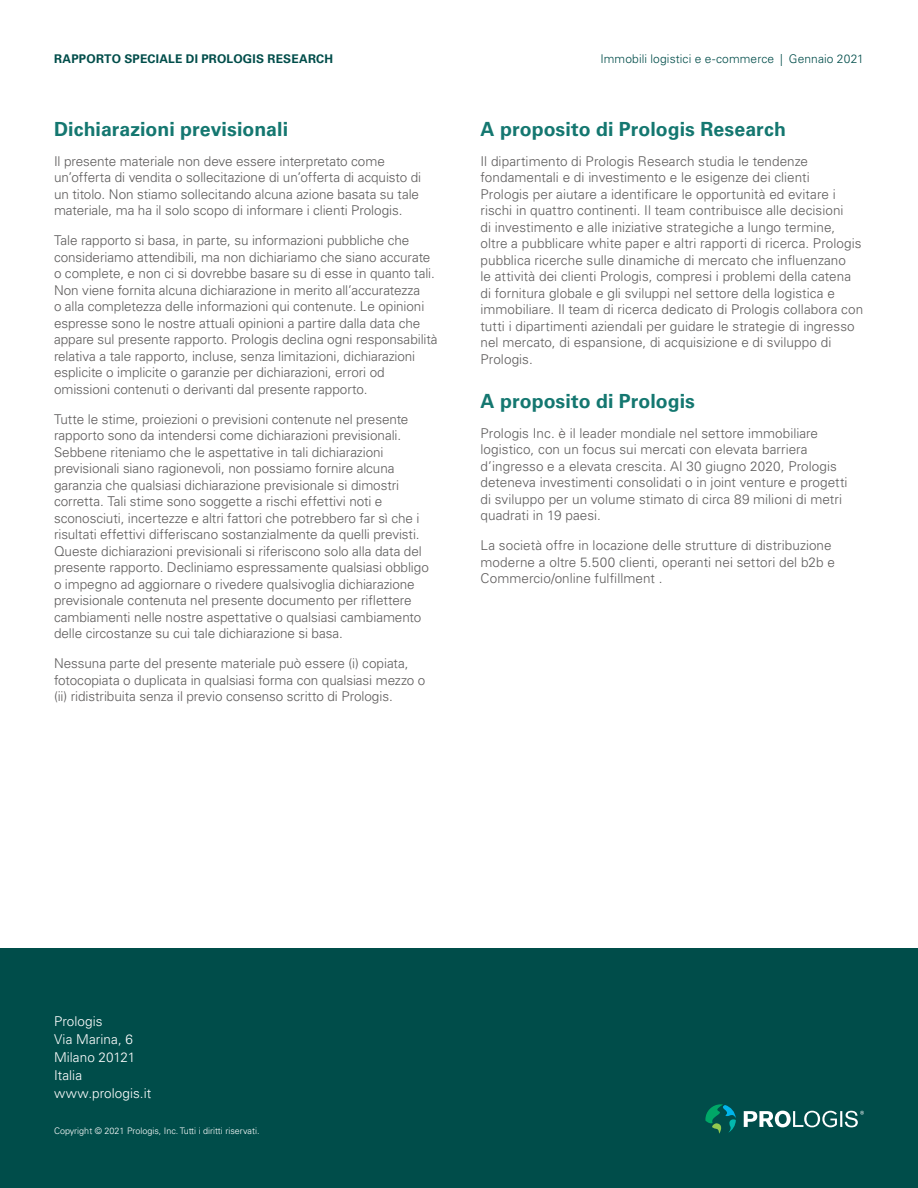
<style>
.page{position:relative;width:918px;height:1188px;background:#fff}
.page>*{position:absolute;margin:0;border:0;box-sizing:border-box;transform-origin:0 0}
.t1{font:700 19.5px "Univers LT Std";letter-spacing:.005em;color:#147770}
.t2{font:300 13.5px/16.5px "Univers LT Std";letter-spacing:-.005em;color:#5e5c5c}
.t3{font:300 13.5px/18px "Univers LT Std";letter-spacing:.005em;color:#fff}
.t4{font:300 12px "Univers LT Std";letter-spacing:.01em;color:#004d4a}
.t5{font:700 12px "Univers LT Std";letter-spacing:.02em;color:#004d4a}
.t6{font:300 9px "Univers LT Std";color:#fff}
</style>
<div class="page">
<div style="left:0;top:948px;width:918px;height:240px;background:#004d4a"></div>
<svg style="left:705px;top:1104px;width:31px;height:30px"></svg>
<svg style="left:744px;top:1111px;width:120px;height:16px"></svg>
<p class="t5" style="left:54px;top:51px;width:281px">RAPPORTO SPECIALE DI PROLOGIS RESEARCH</p>
<p class="t4" style="left:600px;top:51px;width:265px">Immobili logistici e e-commerce | Gennaio 2021</p>
<h1 class="t1" style="left:54px;top:117px;width:236px">Dichiarazioni previsionali</h1>
<p class="t2" style="left:54px;top:153px;width:369px">Il presente materiale non deve essere interpretato come un’offerta di vendita o sollecitazione di un’offerta di acquisto di un titolo. Non stiamo sollecitando alcuna azione basata su tale materiale, ma ha il solo scopo di informare i clienti Prologis.</p>
<p class="t2" style="left:54px;top:232px;width:385px">Tale rapporto si basa, in parte, su informazioni pubbliche che consideriamo attendibili, ma non dichiariamo che siano accurate o complete, e non ci si dovrebbe basare su di esse in quanto tali.<br>Non viene fornita alcuna dichiarazione in merito all’accuratezza<br>o alla completezza delle informazioni qui contenute. Le opinioni espresse sono le nostre attuali opinioni a partire dalla data che appare sul presente rapporto. Prologis declina ogni responsabilità relativa a tale rapporto, incluse, senza limitazioni, dichiarazioni esplicite o implicite o garanzie per dichiarazioni, errori od omissioni contenuti o derivanti dal presente rapporto.</p>
<p class="t2" style="left:54px;top:411px;width:376px">Tutte le stime, proiezioni o previsioni contenute nel presente rapporto sono da intendersi come dichiarazioni previsionali.<br>Sebbene riteniamo che le aspettative in tali dichiarazioni previsionali siano ragionevoli, non possiamo fornire alcuna garanzia che qualsiasi dichiarazione previsionale si dimostri corretta. Tali stime sono soggette a rischi effettivi noti e sconosciuti, incertezze e altri fattori che potrebbero far sì che i risultati effettivi differiscano sostanzialmente da quelli previsti.<br>Queste dichiarazioni previsionali si riferiscono solo alla data del presente rapporto. Decliniamo espressamente qualsiasi obbligo o impegno ad aggiornare o rivedere qualsivoglia dichiarazione previsionale contenuta nel presente documento per riflettere cambiamenti nelle nostre aspettative o qualsiasi cambiamento delle circostanze su cui tale dichiarazione si basa.</p>
<p class="t2" style="left:54px;top:655px;width:373px">Nessuna parte del presente materiale può essere (i) copiata, fotocopiata o duplicata in qualsiasi forma con qualsiasi mezzo o (ii) ridistribuita senza il previo consenso scritto di Prologis.</p>
<h1 class="t1" style="left:481px;top:117px;width:307px">A proposito di Prologis Research</h1>
<p class="t2" style="left:481px;top:153px;width:384px">Il dipartimento di Prologis Research studia le tendenze fondamentali e di investimento e le esigenze dei clienti<br>Prologis per aiutare a identificare le opportunità ed evitare i rischi in quattro continenti. Il team contribuisce alle decisioni<br>di investimento e alle iniziative strategiche a lungo termine, oltre a pubblicare white paper e altri rapporti di ricerca. Prologis pubblica ricerche sulle dinamiche di mercato che influenzano<br>le attività dei clienti Prologis, compresi i problemi della catena di fornitura globale e gli sviluppi nel settore della logistica e immobiliare. Il team di ricerca dedicato di Prologis collabora con tutti i dipartimenti aziendali per guidare le strategie di ingresso nel mercato, di espansione, di acquisizione e di sviluppo di Prologis.</p>
<h1 class="t1" style="left:481px;top:390px;width:216px">A proposito di Prologis</h1>
<p class="t2" style="left:481px;top:425px;width:369px">Prologis Inc. è il leader mondiale nel settore immobiliare logistico, con un focus sui mercati con elevata barriera d’ingresso e a elevata crescita. Al 30 giugno 2020, Prologis deteneva investimenti consolidati o in joint venture e progetti di sviluppo per un volume stimato di circa 89 milioni di metri quadrati in 19 paesi.</p>
<p class="t2" style="left:481px;top:537px;width:356px">La società offre in locazione delle strutture di distribuzione moderne a oltre 5.500 clienti, operanti nei settori del b2b e<br>Commercio/online fulfillment .</p>
<p class="t3" style="left:54px;top:1012px;width:99px">Prologis<br>Via Marina, 6<br>Milano 20121<br>Italia www.prologis.it</p>
<p class="t6" style="left:54px;top:1125px;width:207px">Copyright © 2021 Prologis, Inc. Tutti i diritti riservati.</p>
</div>
